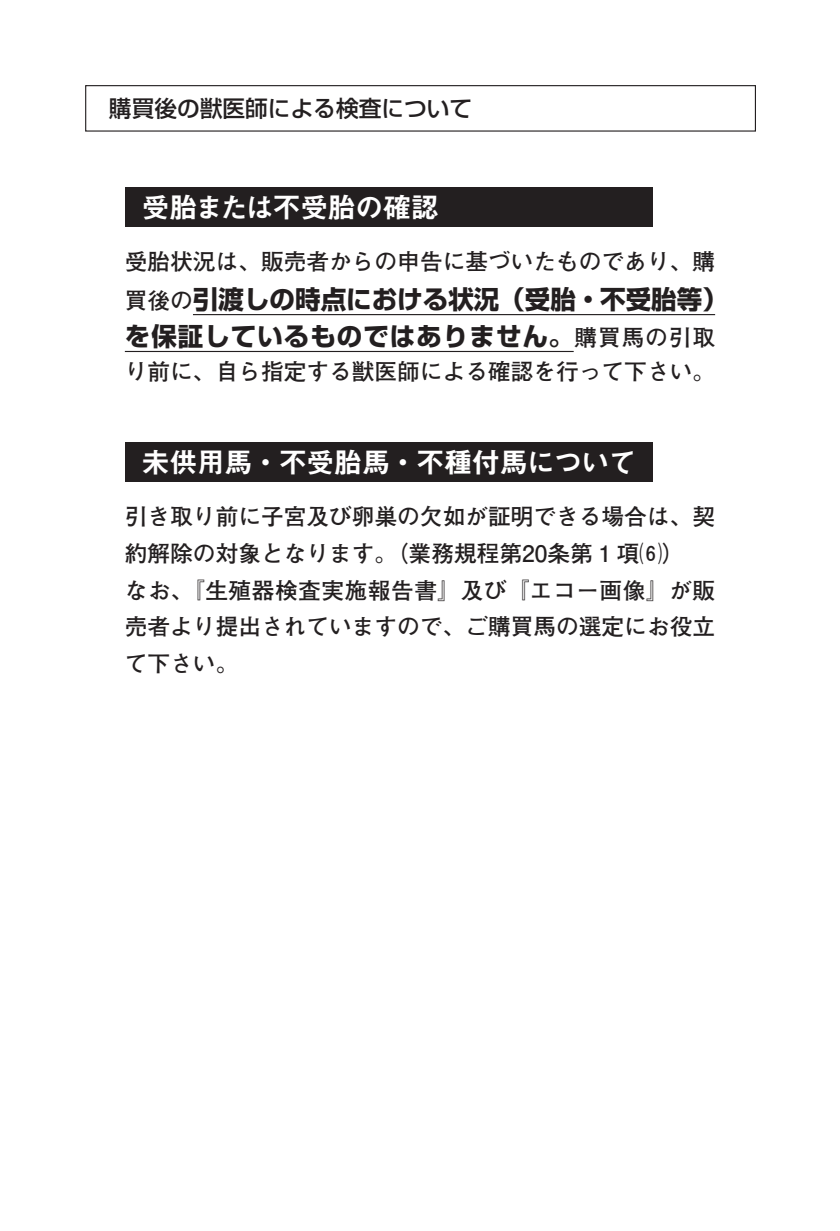
<style>
.page{position:relative;width:840px;height:1231px;background:#fff}
.page>*{position:absolute;margin:0;border:0;box-sizing:border-box;transform-origin:0 0}
.t1{font:28.4px "Midashi Go Pr 6 MB31";letter-spacing:-.03em;color:#fff}
.t2{font:700 25.6px/36.8px "Shin Go Pr 6";letter-spacing:.02em;color:#231f20}
.t3{font:700 22.6px/36.8px "Futo Go B101 Pr 6";color:#231f20}
.t4{font:500 22.6px "Shin Go Pr 6";color:#231f20}
.s1{font-family:"Futo Go B101 Pr 6";font-size:22.6px}
</style>
<div class="page">
<div style="left:85px;top:85px;width:670px;height:47px;border:1px solid #231f20"></div>
<hr style="left:193px;top:314px;width:521px;height:1px;background:#231f20">
<hr style="left:125px;top:351px;width:448px;height:1px;background:#231f20">
<div style="left:125px;top:187px;width:527px;height:40px;background:#231f20"></div>
<div style="left:125px;top:442px;width:527px;height:40px;background:#231f20"></div>
<p class="t4" style="left:86px;top:90px;width:387px">　購買後の獣医師による検査について</p>
<p class="t1" style="left:141px;top:184px;width:299px">受胎または不受胎の確認</p>
<p class="t3" style="left:125px;top:242px;width:591px">受胎状況は、販売者からの申告に基づいたものであり、購</p>
<p class="t2" style="left:125px;top:280px;width:604px"><span class="s1">買後の</span>引渡しの時点における状況（受胎・不受胎等）を保証しているものではありません。<span class="s1">購買馬の引取</span></p>
<p class="t3" style="left:125px;top:352px;width:591px">り前に、自ら指定する獣医師による確認を行って下さい。</p>
<p class="t1" style="left:141px;top:439px;width:496px">未供用馬・不受胎馬・不種付馬について</p>
<p class="t3" style="left:125px;top:497px;width:591px">引き取り前に子宮及び卵巣の欠如が証明できる場合は、契約解除の対象となります。（業務規程第20条第 1 項⑹）<br>なお、『生殖器検査実施報告書』及び『エコー画像』が販売者より提出されていますので、ご購買馬の選定にお役立て下さい。</p>
</div>
